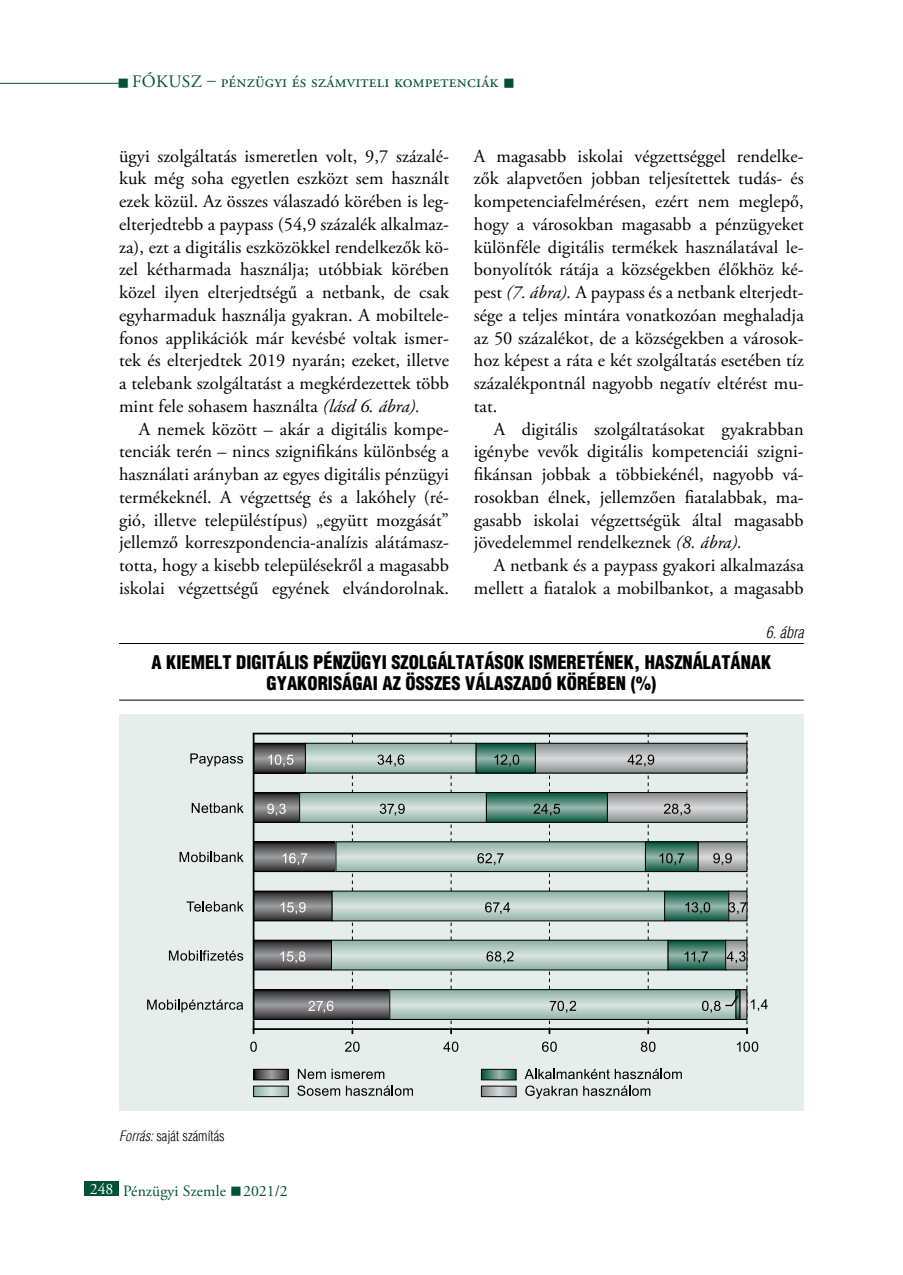
<style>
.page{position:relative;width:903px;height:1275px;background:#fff}
.page>*{position:absolute;margin:0;border:0;box-sizing:border-box;transform-origin:0 0}
.t1{font:18.38px/22.8px "Adobe Garamond Pro";letter-spacing:.005em;color:#000;text-align:justify}
.t2{font:900 condensed 18.38px/21px "H Helvetica";color:#000;text-align:center}
.t3{font:17.5px "Adobe Garamond Pro";letter-spacing:.01em;color:#005138}
.t4{font:15.75px "Adobe Garamond Pro";color:#005138}
.t5{font:italic 300 condensed 15.75px "H Helvetica";color:#000}
.t6{font:300 condensed 14px "H Helvetica";color:#000}
.s1{font-style:italic}
.s2{color:#fff}
</style>
<div class="page">
<hr style="left:0;top:83px;width:119px;height:1px;background:#005138">
<div style="left:84px;top:1181px;width:35px;height:15px;background:#005138"></div>
<hr style="left:119px;top:643px;width:685px;height:1px;background:#000">
<hr style="left:119px;top:700px;width:685px;height:1px;background:#000">
<div style="left:119px;top:714px;width:685px;height:397px;background:#e6eeeb"></div>
<svg style="left:351px;top:734px;width:2px;height:300px"></svg>
<svg style="left:450px;top:734px;width:2px;height:300px"></svg>
<hr style="left:254px;top:1028px;width:493px;height:2px;background:#000">
<hr style="left:254px;top:733px;width:493px;height:1px;background:#000">
<svg style="left:255px;top:745px;width:49px;height:26px"></svg>
<div style="left:253px;top:743px;width:53px;height:30px;border:1px solid #000"></div>
<svg style="left:255px;top:794px;width:43px;height:27px"></svg>
<div style="left:253px;top:792px;width:47px;height:31px;border:1px solid #000"></div>
<svg style="left:255px;top:843px;width:79px;height:27px;background:#636466"></svg>
<div style="left:253px;top:841px;width:83px;height:31px;border:1px solid #000"></div>
<svg style="left:255px;top:893px;width:75px;height:26px;background:#656668"></svg>
<div style="left:253px;top:891px;width:79px;height:30px;border:1px solid #000"></div>
<svg style="left:255px;top:942px;width:75px;height:26px;background:#656668"></svg>
<div style="left:253px;top:940px;width:79px;height:30px;border:1px solid #000"></div>
<svg style="left:255px;top:991px;width:133px;height:27px;background:#656668"></svg>
<div style="left:253px;top:989px;width:137px;height:31px;border:1px solid #000"></div>
<svg style="left:307px;top:745px;width:167px;height:26px;background:#b6cdc6"></svg>
<div style="left:305px;top:743px;width:171px;height:30px;border:1px solid #000"></div>
<svg style="left:301px;top:794px;width:184px;height:27px;background:#b4ccc5"></svg>
<div style="left:299px;top:792px;width:188px;height:31px;border:1px solid #000"></div>
<svg style="left:338px;top:843px;width:289px;height:27px;background:#b5ccc5"></svg>
<div style="left:336px;top:841px;width:310px;height:31px;border:1px solid #000"></div>
<svg style="left:334px;top:893px;width:293px;height:26px;background:#b6cdc6"></svg>
<svg style="left:333px;top:942px;width:294px;height:26px;background:#b6cdc6"></svg>
<div style="left:331px;top:940px;width:337px;height:30px;border:1px solid #000"></div>
<svg style="left:391px;top:991px;width:236px;height:27px;background:#b6cdc6"></svg>
<div style="left:389px;top:989px;width:347px;height:31px;border:1px solid #000"></div>
<svg style="left:478px;top:745px;width:55px;height:26px"></svg>
<div style="left:476px;top:743px;width:60px;height:30px;border:1px solid #000"></div>
<svg style="left:488px;top:794px;width:118px;height:27px;background:#538a79"></svg>
<div style="left:486px;top:792px;width:122px;height:31px;border:1px solid #000"></div>
<svg style="left:576px;top:745px;width:51px;height:26px"></svg>
<div style="left:535px;top:743px;width:212px;height:30px;border:1px solid #000"></div>
<svg style="left:609px;top:794px;width:18px;height:27px"></svg>
<div style="left:607px;top:792px;width:140px;height:31px;border:1px solid #000"></div>
<hr style="left:253px;top:733px;width:1px;height:296px;background:#000">
<svg style="left:308px;top:1001px;width:25px;height:12px"></svg>
<svg style="left:280px;top:951px;width:25px;height:12px"></svg>
<svg style="left:281px;top:902px;width:25px;height:12px"></svg>
<svg style="left:283px;top:853px;width:24px;height:12px"></svg>
<svg style="left:267px;top:804px;width:19px;height:12px"></svg>
<svg style="left:268px;top:755px;width:25px;height:12px"></svg>
<svg style="left:486px;top:951px;width:27px;height:12px"></svg>
<svg style="left:485px;top:902px;width:25px;height:12px"></svg>
<svg style="left:477px;top:853px;width:26px;height:12px"></svg>
<svg style="left:380px;top:804px;width:25px;height:12px"></svg>
<svg style="left:378px;top:755px;width:26px;height:12px"></svg>
<svg style="left:533px;top:734px;width:43px;height:300px"></svg>
<svg style="left:494px;top:755px;width:25px;height:12px"></svg>
<svg style="left:627px;top:733px;width:141px;height:301px"></svg>
<svg style="left:250px;top:1042px;width:7px;height:10px"></svg>
<svg style="left:345px;top:1042px;width:15px;height:10px"></svg>
<svg style="left:443px;top:1042px;width:15px;height:10px"></svg>
<svg style="left:542px;top:1042px;width:15px;height:10px"></svg>
<svg style="left:641px;top:1042px;width:14px;height:10px"></svg>
<svg style="left:737px;top:1042px;width:21px;height:10px"></svg>
<svg style="left:147px;top:999px;width:96px;height:13px"></svg>
<svg style="left:169px;top:950px;width:74px;height:11px"></svg>
<svg style="left:186px;top:901px;width:58px;height:11px"></svg>
<svg style="left:180px;top:852px;width:64px;height:10px"></svg>
<svg style="left:192px;top:803px;width:52px;height:10px"></svg>
<svg style="left:190px;top:753px;width:53px;height:13px"></svg>
<svg style="left:298px;top:1069px;width:28px;height:10px"></svg>
<svg style="left:332px;top:1069px;width:52px;height:10px"></svg>
<svg style="left:524px;top:1069px;width:158px;height:10px"></svg>
<svg style="left:297px;top:1085px;width:43px;height:11px"></svg>
<svg style="left:346px;top:1085px;width:67px;height:11px"></svg>
<svg style="left:525px;top:1085px;width:52px;height:14px"></svg>
<svg style="left:583px;top:1086px;width:67px;height:10px"></svg>
<svg style="left:483px;top:1071px;width:31px;height:7px"></svg>
<div style="left:481px;top:1069px;width:35px;height:11px;border:1px solid #000"></div>
<svg style="left:255px;top:1071px;width:32px;height:7px"></svg>
<div style="left:253px;top:1069px;width:36px;height:11px;border:1px solid #000"></div>
<svg style="left:255px;top:1088px;width:32px;height:7px"></svg>
<div style="left:253px;top:1086px;width:36px;height:11px;border:1px solid #000"></div>
<svg style="left:483px;top:1088px;width:31px;height:7px"></svg>
<div style="left:481px;top:1086px;width:35px;height:11px;border:1px solid #000"></div>
<p class="t3" style="left:118px;top:71px;width:399px">■ fókusz – pénzügyi és számviteli kompetenciák ■</p>
<p class="t1" style="left:474px;top:145px;width:332px">A magasabb iskolai végzettséggel rendelke&shy;zők alapvetően jobban teljesítettek tudás- és kompetenciafelmérésen, ezért nem meglepő, hogy a városokban magasabb a pénzügyeket különféle digitális termékek használatával le&shy;bonyolítók rátája a községekben élőkhöz ké&shy;pest <span class="s1">(7. ábra).</span> A paypass és a netbank elterjedt&shy;sége a teljes mintára vonatkozóan meghaladja az 50 százalékot, de a községekben a városok&shy;hoz képest a ráta e két szolgáltatás esetében tíz százalékpontnál nagyobb negatív eltérést mu&shy;tat.</p>
<p class="t1" style="left:474px;top:418px;width:331px;text-indent:20px">A digitális szolgáltatásokat gyakrabban igénybe vevők digitális kompetenciái szigni&shy;fikánsan jobbak a többiekénél, nagyobb vá&shy;rosokban élnek, jellemzően fiatalabbak, ma&shy;gasabb iskolai végzettségük által magasabb jövedelemmel rendelkeznek <span class="s1">(8. ábra).</span></p>
<p class="t1" style="left:474px;top:555px;width:332px;text-align:right">A netbank és a paypass gyakori alkalmazása mellett a fiatalok a mobilbankot, a magasabb</p>
<p class="t5" style="left:766px;top:623px;width:40px">6. ábra</p>
<p class="t2" style="left:151px;top:651px;width:621px">A KIEMELT DIGITÁLIS PÉNZÜGYI SZOLGÁLTATÁSOK ISMERETÉNEK, HASZNÁLATÁNAK<br>GYAKORISÁGAI AZ ÖSSZES VÁLASZADÓ KÖRÉBEN (%)</p>
<p class="t1" style="left:119px;top:145px;width:332px">ügyi szolgáltatás ismeretlen volt, 9,7 százalé&shy;kuk még soha egyetlen eszközt sem használt ezek közül. Az összes válaszadó körében is leg&shy;elterjedtebb a paypass (54,9 százalék alkalmaz&shy;za), ezt a digitális eszközökkel rendelkezők kö&shy;zel kétharmada használja; utóbbiak körében közel ilyen elterjedtségű a netbank, de csak egyharmaduk használja gyakran. A mobiltele&shy;fonos applikációk már kevésbé voltak ismer&shy;tek és elterjedtek 2019 nyarán; ezeket, illetve a telebank szolgáltatást a megkérdezettek több mint fele sohasem használta <span class="s1">(lásd 6. ábra).</span></p>
<p class="t1" style="left:119px;top:418px;width:331px;text-indent:20px">A nemek között – akár a digitális kompe&shy;tenciák terén – nincs szignifikáns különbség a használati arányban az egyes digitális pénzügyi termékeknél. A végzettség és a lakóhely (ré&shy;gió, illetve településtípus) „együtt mozgását” jellemző korreszpondencia-analízis alátámasz&shy;totta, hogy a kisebb településekről a magasabb iskolai végzettségű egyének elvándorolnak.</p>
<p class="t6" style="left:119px;top:1127px;width:107px"><span class="s1">Forrás:</span> saját számítás</p>
<p class="t4" style="left:90px;top:1181px;width:199px"><span class="s2">248</span> Pénzügyi Szemle ■ 2021/2</p>
</div>
